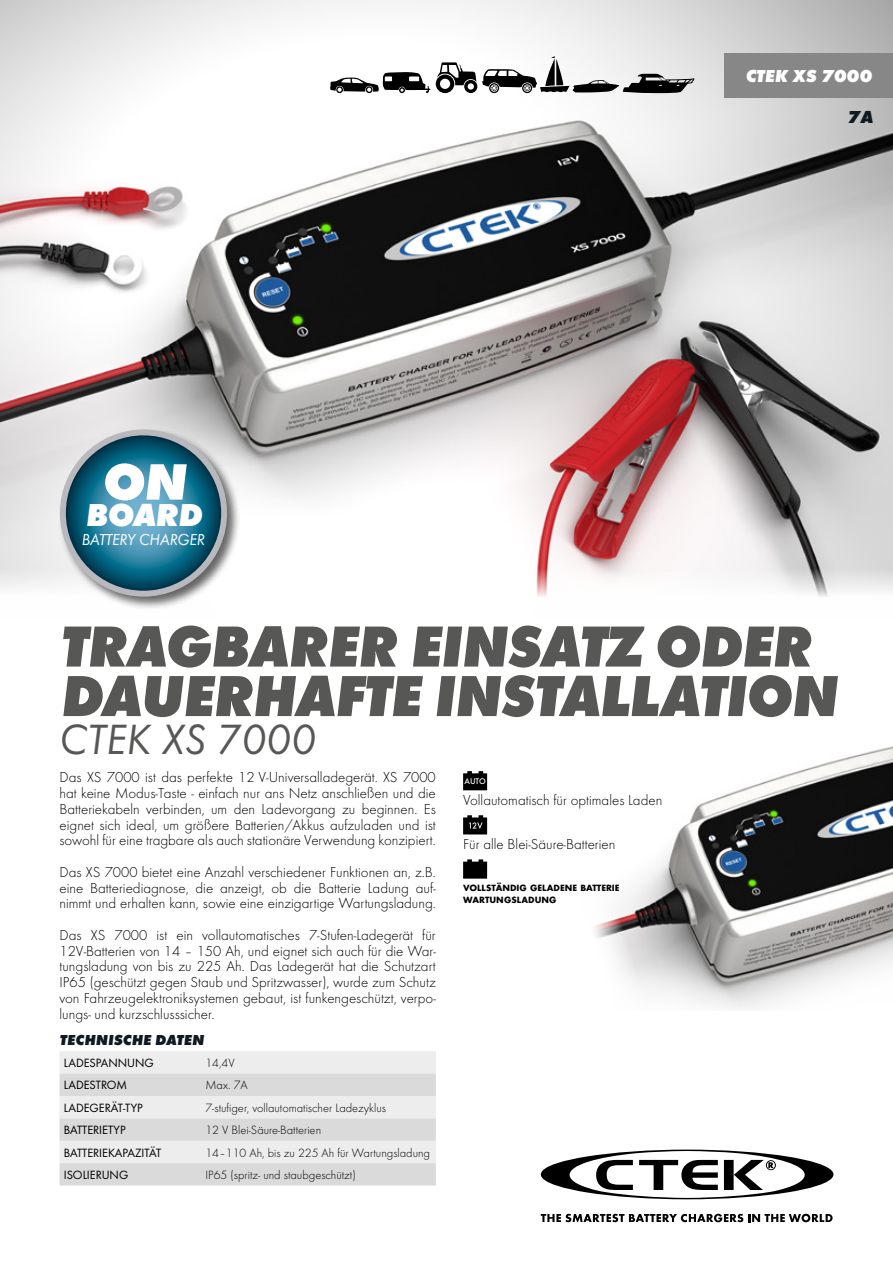
<style>
.page{position:relative;width:893px;height:1263px;background:#fff}
.page>*{position:absolute;margin:0;border:0;box-sizing:border-box;transform-origin:0 0}
.t1{font:italic 700 expanded 60px/49.5px "Futura";letter-spacing:-.02em;color:#575756;scale:.96 1}
.t2{font:italic 700 expanded 52.95px "Futura";color:#fff}
.t3{font:43.95px "Futura Boo Obl";color:#575756}
.t4{font:italic 700 expanded 33px "Futura";letter-spacing:-.02em;color:#fff}
.t5{font:italic 700 expanded 18px "Futura";color:#fff}
.t6{font:italic 700 expanded 18px "Futura";color:#101a23}
.t7{font:16.5px "Futura Boo Obl";letter-spacing:-.02em;color:#fff}
.t8{font:300 15px/15.8px "Futura";color:#000;text-align:justify}
.t9{font:italic 700 expanded 15px "Futura";color:#101a23}
.t10{font:300 12.45px "Futura";color:#000}
.t11{font:12.45px "Futura Boo";color:#000}
.t12{font:700 9.45px/12px "Futura";color:#000}
.t13{font:500 8.55px "Futura";color:#fff}
</style>
<div class="page">
<img style="left:0;top:0;width:893px;height:597px">
<div style="left:724px;top:53px;width:169px;height:45px;background:#878787"></div>
<svg style="left:330px;top:72px;width:100px;height:21px"></svg>
<svg style="left:436px;top:56px;width:259px;height:37px"></svg>
<svg style="left:541px;top:1149px;width:292px;height:50px"></svg>
<svg style="left:541px;top:1214px;width:292px;height:8px"></svg>
<img style="left:649px;top:746px;width:244px;height:263px">
<svg style="left:594px;top:876px;width:55px;height:114px"></svg>
<div style="left:58px;top:428px;width:183px;height:182px;background:#000;opacity:.6"></div>
<svg style="left:60px;top:429px;width:167px;height:168px;background:#5a90a4"></svg>
<svg style="left:60px;top:1051px;width:376px;height:134px;background:#e3e3e3"></svg>
<svg style="left:463px;top:771px;width:24px;height:19px"></svg>
<svg style="left:463px;top:815px;width:24px;height:19px"></svg>
<svg style="left:463px;top:859px;width:24px;height:20px"></svg>
<h2 class="t2" style="left:101px;top:450px;width:86px">ON</h2>
<h3 class="t4" style="left:85px;top:494px;width:118px">BOARD</h3>
<p class="t7" style="left:82px;top:529px;width:125px">BATTERY CHARGER</p>
<p class="t5" style="left:745px;top:65px;width:128px">CTEK XS 7000</p>
<p class="t6" style="left:847px;top:106px;width:27px">7A</p>
<h1 class="t1" style="left:60px;top:621px;width:811px">TRAGBARER EINSATZ ODER<br>DAUERHAFTE INSTALLATION</h1>
<h3 class="t3" style="left:60px;top:713px;width:258px">CTEK XS 7000</h3>
<p class="t8" style="left:60px;top:770px;width:378px">Das XS 7000 ist das perfekte 12 V-Universalladegerät. XS 7000 hat keine Modus-Taste - einfach nur ans Netz anschließen und die Batteriekabeln verbinden, um den Ladevorgang zu beginnen. Es eignet sich ideal, um größere Batterien/Akkus aufzuladen und ist sowohl für eine tragbare als auch stationäre Verwendung konzipiert.</p>
<p class="t8" style="left:60px;top:864px;width:378px">Das XS 7000 bietet eine Anzahl verschiedener Funktionen an, z.B. eine Batteriediagnose, die anzeigt, ob die Batterie Ladung auf&shy;nimmt und erhalten kann, sowie eine einzigartige Wartungsladung.</p>
<p class="t8" style="left:60px;top:927px;width:378px">Das XS 7000 ist ein vollautomatisches 7-Stufen-Ladegerät für 12V-Batterien von 14 – 150 Ah, und eignet sich auch für die War&shy;tungsladung von bis zu 225 Ah. Das Ladegerät hat die Schutzart IP65 (geschützt gegen Staub und Spritzwasser), wurde zum Schutz von Fahrzeugelektroniksystemen gebaut, ist funkengeschützt, verpo&shy;lungs- und kurzschlusssicher.</p>
<p class="t9" style="left:60px;top:1031px;width:146px">TECHNISCHE DATEN</p>
<p class="t11" style="left:64px;top:1055px;width:92px">LADESPANNUNG</p>
<p class="t10" style="left:205px;top:1056px;width:31px">14,4V</p>
<p class="t11" style="left:64px;top:1078px;width:65px">LADESTROM</p>
<p class="t10" style="left:205px;top:1078px;width:44px">Max. 7A</p>
<p class="t11" style="left:64px;top:1100px;width:81px">LADEGERÄT-TYP</p>
<p class="t10" style="left:205px;top:1101px;width:182px">7-stufiger, vollautomatischer Ladezyklus</p>
<p class="t11" style="left:64px;top:1123px;width:63px">BATTERIETYP</p>
<p class="t10" style="left:205px;top:1123px;width:117px">12 V Blei-Säure-Batterien</p>
<p class="t11" style="left:64px;top:1145px;width:99px">BATTERIEKAPAZITÄT</p>
<p class="t10" style="left:205px;top:1145px;width:226px">14–110 Ah, bis zu 225 Ah für Wartungsladung</p>
<p class="t11" style="left:64px;top:1167px;width:66px">ISOLIERUNG</p>
<p class="t10" style="left:205px;top:1168px;width:152px">IP65 (spritz- und staubgeschützt)</p>
<p class="t13" style="left:464px;top:776px;width:23px">AUTO</p>
<p class="t8" style="left:463px;top:792px;width:201px">Vollautomatisch für optimales Laden</p>
<p class="t8" style="left:463px;top:836px;width:154px">Für alle Blei-Säure-Batterien</p>
<p class="t12" style="left:463px;top:881px;width:158px">VOLLSTÄNDIG GELADENE BATTERIE<br>WARTUNGSLADUNG</p>
</div>
